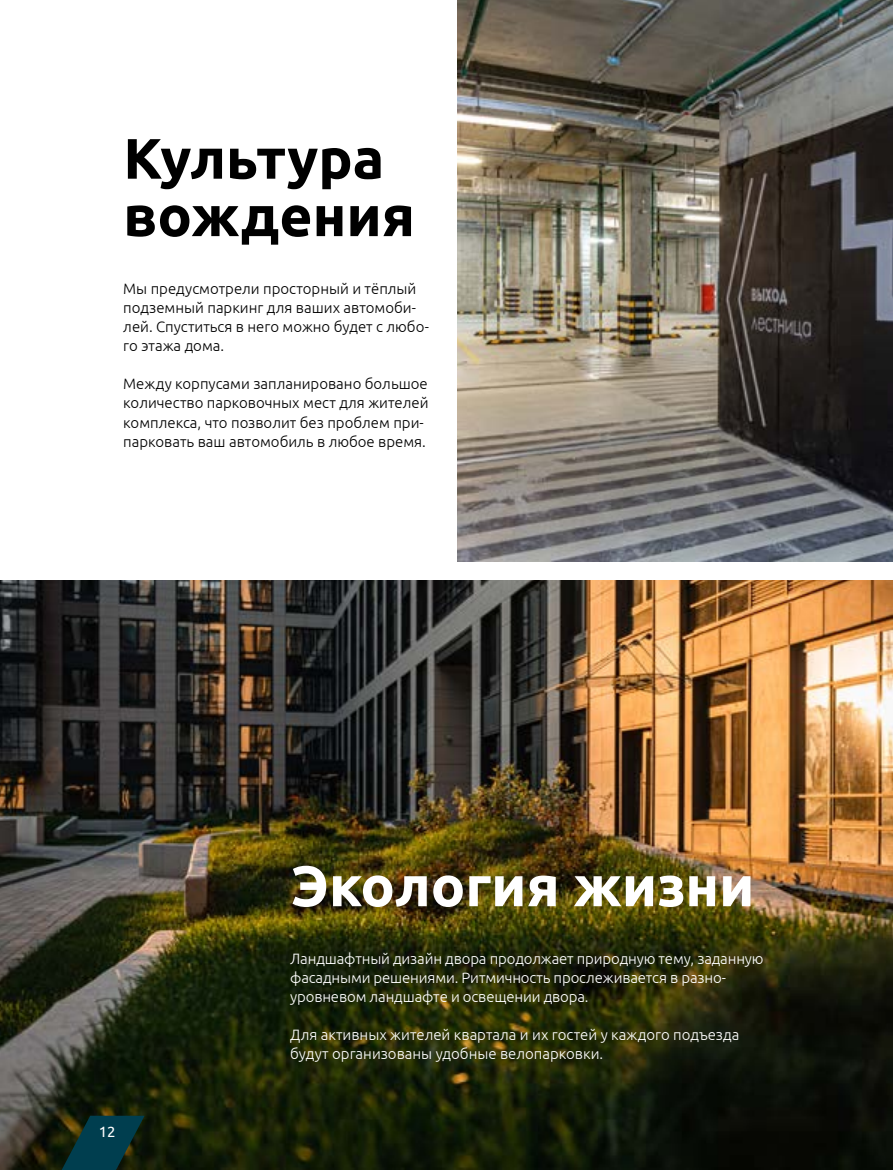
<style>
.page{position:relative;width:893px;height:1170px;background:#fff}
.page>*{position:absolute;margin:0;border:0;box-sizing:border-box;transform-origin:0 0}
.t1{font:700 57px/57.4px "Ubuntu";color:#000}
.t2{font:700 57px "Ubuntu";color:#fff}
.t3{font:300 15px/19.2px "Ubuntu";color:#000}
.t4{font:300 15px/19.2px "Ubuntu";letter-spacing:-.01em;color:#fff}
.t5{font:15px "Ubuntu";color:#fff}
</style>
<div class="page">
<img style="left:0;top:580px;width:893px;height:589px">
<img style="left:457px;top:0;width:436px;height:561px">
<svg style="left:52px;top:1115px;width:93px;height:54px;background:#0c3130"></svg>
<h1 class="t1" style="left:123px;top:129px;width:293px">Культура вождения</h1>
<p class="t3" style="left:123px;top:278px;width:307px">Мы предусмотрели просторный и тёплый подземный паркинг для ваших автомоби&shy;лей. Спуститься в него можно будет с любо&shy;го этажа дома.</p>
<p class="t3" style="left:123px;top:374px;width:307px">Между корпусами запланировано большое количество парковочных мест для жителей комплекса, что позволит без проблем при&shy;парковать ваш автомобиль в любое время.</p>
<p class="t5" style="left:99px;top:1122px;width:18px">12</p>
<h1 class="t2" style="left:290px;top:851px;width:466px">Экология жизни</h1>
<p class="t4" style="left:290px;top:948px;width:475px">Ландшафтный дизайн двора продолжает природную тему, заданную фасадными решениями. Ритмичность прослеживается в разно&shy;уровневом ландшафте и освещении двора.</p>
<p class="t4" style="left:290px;top:1024px;width:451px">Для активных жителей квартала и их гостей у каждого подъезда будут организованы удобные велопарковки.</p>
</div>
